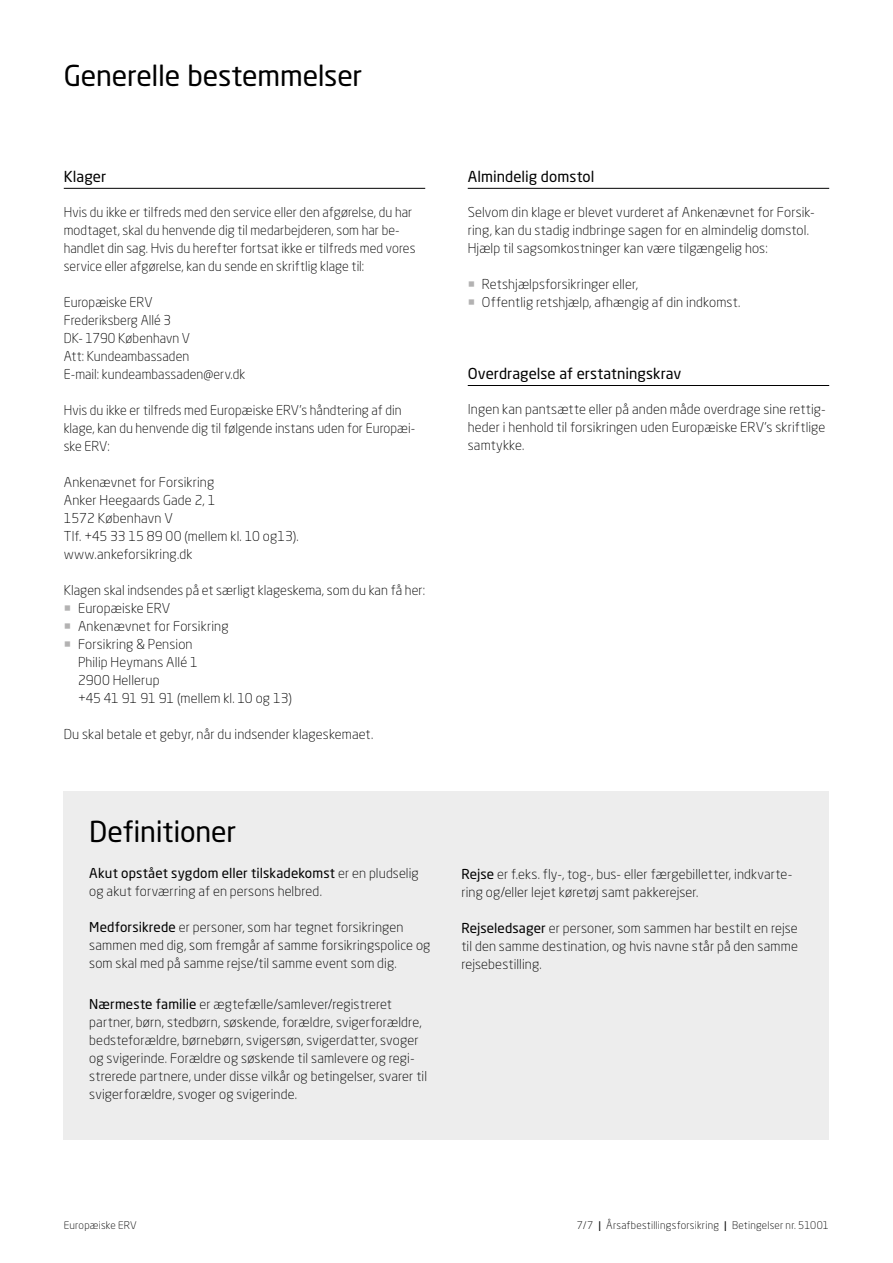
<style>
.page{position:relative;width:893px;height:1263px;background:#fff}
.page>*{position:absolute;margin:0;border:0;box-sizing:border-box;transform-origin:0 0}
.t1{font:28.5px "Neo Sans W1 G";letter-spacing:-.01em;color:#000}
.t2{font:15px "Neo Sans W1 G";letter-spacing:.005em;color:#000}
.t3{font:300 13.5px/18px "Neo Sans W1 G";letter-spacing:.01em;color:#000}
.t4{font:300 10.5px "Neo Sans W1 G";letter-spacing:.02em;color:#000}
.s1{color:#b3b2b2}
.s2{font-weight:400}
</style>
<div class="page">
<hr style="left:64px;top:188px;width:361px;height:1px;background:#000">
<hr style="left:468px;top:188px;width:361px;height:1px;background:#000">
<hr style="left:468px;top:385px;width:361px;height:1px;background:#000">
<div style="left:64px;top:791px;width:765px;height:348px;background:#ededed"></div>
<h1 class="t1" style="left:64px;top:58px;width:300px">Generelle bestemmelser</h1>
<p class="t2" style="left:64px;top:167px;width:44px">Klager</p>
<p class="t3" style="left:64px;top:202px;width:353px">Hvis du ikke er tilfreds med den service eller den afgørelse, du har modtaget, skal du henvende dig til medarbejderen, som har be&shy;handlet din sag. Hvis du herefter fortsat ikke er tilfreds med vores service eller afgørelse, kan du sende en skriftlig klage til:</p>
<p class="t3" style="left:64px;top:292px;width:183px">Europæiske ERV<br>Frederiksberg Allé 3<br>DK- 1790 København V<br>Att: Kundeambassaden<br>E-mail: kundeambassaden@erv.dk</p>
<p class="t3" style="left:64px;top:400px;width:353px">Hvis du ikke er tilfreds med Europæiske ERV’s håndtering af din klage, kan du henvende dig til følgende instans uden for Europæi&shy;ske ERV:</p>
<p class="t3" style="left:64px;top:472px;width:236px">Ankenævnet for Forsikring<br>Anker Heegaards Gade 2, 1<br>1572 København V<br>Tlf. +45 33 15 89 00 (mellem kl. 10 og13). www.ankeforsikring.dk</p>
<p class="t3" style="left:64px;top:580px;width:363px">Klagen skal indsendes på et særligt klageskema, som du kan få her:</p>
<p class="t3" style="left:64px;top:598px;width:108px"><span class="s1">○</span> Europæiske ERV</p>
<p class="t3" style="left:64px;top:616px;width:166px"><span class="s1">○</span> Ankenævnet for Forsikring</p>
<p class="t3" style="left:78px;top:634px;width:215px;text-indent:-14px"><span class="s1">○</span> Forsikring &amp; Pension<br>Philip Heymans Allé 1<br>2900 Hellerup<br>+45 41 91 91 91 (mellem kl. 10 og 13)</p>
<p class="t3" style="left:64px;top:724px;width:311px">Du skal betale et gebyr, når du indsender klageskemaet.</p>
<h1 class="t1" style="left:89px;top:814px;width:148px">Definitioner</h1>
<p class="t3" style="left:89px;top:864px;width:331px"><span class="s2">Akut opstået sygdom eller tilskadekomst</span> er en pludselig og akut forværring af en persons helbred.</p>
<p class="t3" style="left:89px;top:918px;width:343px"><span class="s2">Medforsikrede</span> er personer, som har tegnet forsikringen sammen med dig, som fremgår af samme forsikringspolice og som skal med på samme rejse/til samme event som dig.</p>
<p class="t3" style="left:89px;top:995px;width:339px"><span class="s2">Nærmeste familie</span> er ægtefælle/samlever/registreret partner, børn, stedbørn, søskende, forældre, svigerforældre, bedsteforældre, børnebørn, svigersøn, svigerdatter, svoger og svigerinde. Forældre og søskende til samlevere og regi&shy;strerede partnere, under disse vilkår og betingelser, svarer til svigerforældre, svoger og svigerinde.</p>
<p class="t2" style="left:468px;top:167px;width:128px">Almindelig domstol</p>
<p class="t3" style="left:468px;top:202px;width:348px">Selvom din klage er blevet vurderet af Ankenævnet for Forsik&shy;ring, kan du stadig indbringe sagen for en almindelig domstol.<br>Hjælp til sagsomkostninger kan være tilgængelig hos:</p>
<p class="t3" style="left:468px;top:274px;width:172px"><span class="s1">○</span> Retshjælpsforsikringer eller,</p>
<p class="t3" style="left:468px;top:292px;width:274px"><span class="s1">○</span> Offentlig retshjælp, afhængig af din indkomst.</p>
<p class="t2" style="left:468px;top:364px;width:215px">Overdragelse af erstatningskrav</p>
<p class="t3" style="left:468px;top:400px;width:360px;text-align:justify">Ingen kan pantsætte eller på anden måde overdrage sine rettig&shy;heder i henhold til forsikringen uden Europæiske ERV’s skriftlige samtykke.</p>
<p class="t3" style="left:461px;top:865px;width:332px"><span class="s2">Rejse</span> er f.eks. fly-, tog-, bus- eller færgebilletter, indkvarte&shy;ring og/eller lejet køretøj samt pakkerejser.</p>
<p class="t3" style="left:461px;top:919px;width:338px;text-align:justify"><span class="s2">Rejseledsager</span> er personer, som sammen har bestilt en rejse til den samme destination, og hvis navne står på den samme rejsebestilling.</p>
<p class="t4" style="left:64px;top:1219px;width:75px">Europæiske ERV</p>
<p class="t4" style="left:577px;top:1219px;width:254px">7/7 <span class="s2">|</span> Årsafbestillingsforsikring <span class="s2">|</span> Betingelser nr. 51001</p>
</div>
